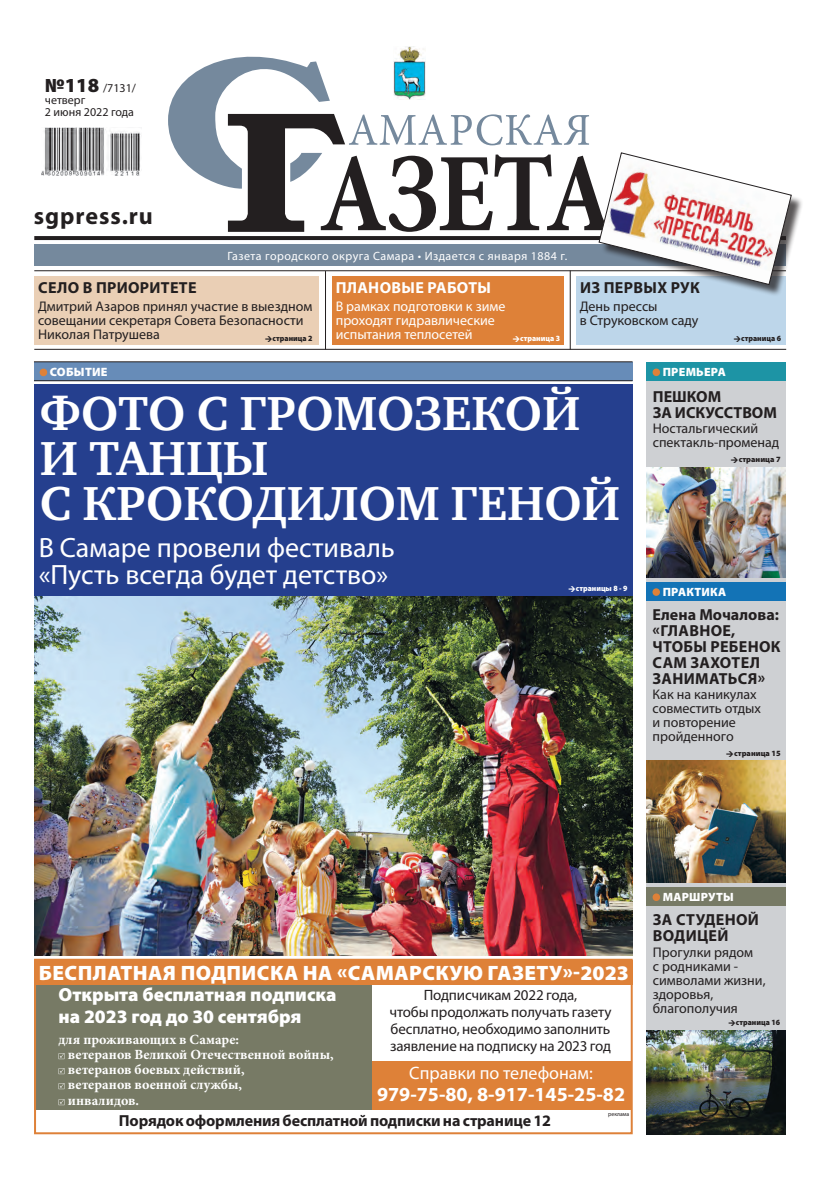
<style>
.page{position:relative;width:820px;height:1191px;background:#fff}
.page>*{position:absolute;margin:0;border:0;box-sizing:border-box;transform-origin:0 0}
.заголовок{font:700 49px/45px "Charter C";color:#fff}
.подзаголовок{font:28px/27px "Myriad Pro";color:#fff}
.t1{font:700 24px "Myriad Pro";letter-spacing:.04em;color:#231f20}
.заголовок-2{font:900 20.9px "Myriad Pro";letter-spacing:.02em;color:#fff}
.t2{font:700 20px "Myriad Pro";color:#fff}
.заголовок-3{font:900 19px/22px "Myriad Pro";color:#fff}
.t3{font:18px "Myriad Pro";color:#fff}
.анонс_2_заголовок{font:700 16px/16px "Myriad Pro";letter-spacing:.02em;color:#231f20}
.ОФИЦИАЛКА{font:700 16px "Myriad Pro";letter-spacing:-.01em;color:#231f20}
.анонс_2_заголовок-2{font:700 16px/16px "Myriad Pro";color:#231f20}
.анонс_2_заголовок-3{font:700 16px "Myriad Pro";letter-spacing:.02em;color:#fff}
.ОФИЦИАЛКА-2{font:15px/17px "Myriad Pro";letter-spacing:-.01em;color:#231f20;text-align:center}
.анонс_1_подзаголовок{font:14px/14px "Myriad Pro";color:#231f20}
.заголовок-4{font:700 14px/15.2px "Minion Pro";color:#fff}
.анонс_2_заголовок-4{font:14px/14px "Myriad Pro";color:#231f20}
.анонс_2_заголовок-5{font:14px/14px "Myriad Pro";color:#fff}
.надзаголовок{font:900 12.1px "Myriad Pro";letter-spacing:.02em;color:#fff}
.t4{font:12px "Myriad Pro";letter-spacing:.04em;color:#fff}
.t5{font:12px/12px "Myriad Pro";color:#231f20}
.рубрика_на_плашке{font:900 12px "Myriad Pro";letter-spacing:.02em;color:#fff}
.анонс_1_подзаголовок-2{font:900 8px "Myriad Pro";color:#231f20;scale:.95 1}
.анонс_1_подзаголовок-3{font:900 8px "Myriad Pro";color:#231f20}
.анонс_1_подзаголовок-4{font:900 8px "Myriad Pro";color:#fff;scale:.95 1}
.анонс_2_заголовок-6{font:900 8px "Myriad Pro";color:#fff;scale:.95 1}
.ОФИЦИАЛКА-3{font:6px "Myriad Pro";color:#231f20;scale:.95 1}
.s1{font-weight:900;font-size:20px}
</style>
<div class="page">
<img style="left:34px;top:596px;width:598px;height:359px">
<hr style="left:34px;top:349px;width:751px;height:1px;background:#231f20">
<div style="left:34px;top:277px;width:284px;height:68px;background:#eacfb5"></div>
<div style="left:34px;top:244px;width:751px;height:21px;background:#75899d"></div>
<svg style="left:34px;top:236px;width:134px;height:4px"></svg>
<hr style="left:325px;top:271px;width:1px;height:78px;background:#231f20">
<img style="left:41px;top:128px;width:100px;height:47px">
<div style="left:331px;top:277px;width:232px;height:68px;background:#de8138"></div>
<hr style="left:569px;top:270px;width:1px;height:79px;background:#231f20">
<div style="left:646px;top:362px;width:139px;height:772px;background:#ced0d3"></div>
<div style="left:34px;top:362px;width:598px;height:19px;background:#678cb8"></div>
<hr style="left:34px;top:361px;width:598px;height:1px;background:#231f20">
<hr style="left:34px;top:380px;width:598px;height:1px;background:#231f20">
<div style="left:40px;top:368px;width:7px;height:8px;background:#de8138;border-radius:50%"></div>
<hr style="left:34px;top:270px;width:751px;height:1px;background:#231f20">
<div style="left:369px;top:1060px;width:262px;height:49px;background:#de8138"></div>
<div style="left:34px;top:983px;width:337px;height:126px;background:#777a65"></div>
<div style="left:34px;top:958px;width:598px;height:176px;border:2px solid #de8138"></div>
<div style="left:34px;top:959px;width:598px;height:25px;background:#de8138"></div>
<svg style="left:59px;top:1053px;width:6px;height:6px"></svg>
<svg style="left:59px;top:1068px;width:6px;height:6px"></svg>
<svg style="left:59px;top:1083px;width:6px;height:6px"></svg>
<svg style="left:59px;top:1099px;width:6px;height:6px"></svg>
<div style="left:646px;top:887px;width:139px;height:19px;background:#777a65"></div>
<div style="left:652px;top:893px;width:7px;height:8px;background:#de8138;border-radius:50%"></div>
<div style="left:34px;top:384px;width:598px;height:212px;background:#253f8e"></div>
<div style="left:646px;top:582px;width:139px;height:18px;background:#1373b6"></div>
<div style="left:652px;top:588px;width:7px;height:8px;background:#de8138;border-radius:50%"></div>
<div style="left:646px;top:362px;width:139px;height:19px;background:#1d94a5"></div>
<div style="left:652px;top:368px;width:7px;height:8px;background:#de8138;border-radius:50%"></div>
<div style="left:576px;top:277px;width:209px;height:68px;background:#bdd6ea"></div>
<div style="left:601px;top:155px;width:202px;height:141px;background:#231f20;opacity:.75"></div>
<svg style="left:168px;top:46px;width:623px;height:239px"></svg>
<img style="left:646px;top:1030px;width:139px;height:104px">
<img style="left:646px;top:760px;width:139px;height:122px">
<img style="left:646px;top:467px;width:139px;height:111px">
<p class="t5" style="left:45px;top:82px;width:93px"><span class="s1">№118</span> /7131/ четверг<br>2 июня 2022 года</p>
<p class="t1" style="left:34px;top:200px;width:120px">sgpress.ru</p>
<p class="анонс_2_заголовок" style="left:38px;top:279px;width:160px">СЕЛО В ПРИОРИТЕТЕ</p>
<p class="t4" style="left:227px;top:248px;width:341px">Газета городского округа Самара • Издается с января 1884 г.</p>
<p class="анонс_2_заголовок-3" style="left:335px;top:277px;width:157px">ПЛАНОВЫЕ РАБОТЫ</p>
<p class="анонс_2_заголовок-4" style="left:38px;top:299px;width:276px">Дмитрий Азаров принял участие в выездном совещании секретаря Совета Безопасности<br>Николая Патрушева</p>
<p class="анонс_1_подзаголовок-2" style="left:272px;top:334px;width:43px">страница 2</p>
<p class="анонс_2_заголовок-5" style="left:335px;top:299px;width:171px">В рамках подготовки к зиме проходят гидравлические испытания теплосетей</p>
<p class="анонс_2_заголовок-6" style="left:520px;top:334px;width:43px">страница 3</p>
<p class="анонс_2_заголовок" style="left:580px;top:279px;width:121px">ИЗ ПЕРВЫХ РУК</p>
<p class="анонс_2_заголовок-4" style="left:579px;top:299px;width:120px">День прессы<br>в Струковском саду</p>
<p class="анонс_1_подзаголовок-2" style="left:741px;top:334px;width:43px">страница 6</p>
<p class="надзаголовок" style="left:50px;top:365px;width:59px">СОБЫТИЕ</p>
<p class="рубрика_на_плашке" style="left:662px;top:365px;width:65px">ПРЕМЬЕРА</p>
<p class="анонс_2_заголовок-2" style="left:652px;top:388px;width:125px">ПЕШКОМ<br>ЗА ИСКУССТВОМ</p>
<p class="анонс_1_подзаголовок" style="left:652px;top:421px;width:128px">Ностальгический спектакль-променад</p>
<p class="анонс_1_подзаголовок-3" style="left:738px;top:455px;width:43px">страница 7</p>
<p class="заголовок" style="left:40px;top:392px;width:582px">ФОТО С ГРОМОЗЕКОЙ<br>И ТАНЦЫ<br>С КРОКОДИЛОМ ГЕНОЙ</p>
<p class="подзаголовок" style="left:39px;top:533px;width:357px">В Самаре провели фестиваль «Пусть всегда будет детство»</p>
<p class="анонс_1_подзаголовок-4" style="left:575px;top:583px;width:56px">страницы 8 - 9</p>
<p class="рубрика_на_плашке" style="left:662px;top:585px;width:65px">ПРАКТИКА</p>
<p class="анонс_2_заголовок" style="left:652px;top:606px;width:129px">Елена Мочалова: «ГЛАВНОЕ,<br>ЧТОБЫ РЕБЕНОК<br>САМ ЗАХОТЕЛ<br>ЗАНИМАТЬСЯ»</p>
<p class="анонс_1_подзаголовок" style="left:652px;top:687px;width:110px">Как на каникулах совместить отдых и повторение пройденного</p>
<p class="анонс_1_подзаголовок-3" style="left:733px;top:749px;width:48px">страница 15</p>
<p class="заголовок-2" style="left:39px;top:961px;width:591px">БЕСПЛАТНАЯ ПОДПИСКА НА «САМАРСКУЮ ГАЗЕТУ»-2023</p>
<p class="заголовок-3" style="left:59px;top:984px;width:279px">Открыта бесплатная подписка на 2023 год до 30 сентября</p>
<p class="заголовок-4" style="left:68px;top:1032px;width:267px;text-indent:-9px">для проживающих в Самаре:<br>ветеранов Великой Отечественной войны, ветеранов боевых действий,<br>ветеранов военной службы,<br>инвалидов.</p>
<p class="ОФИЦИАЛКА" style="left:119px;top:1110px;width:433px">Порядок оформления бесплатной подписки на странице 12</p>
<p class="ОФИЦИАЛКА-2" style="left:389px;top:986px;width:223px">Подписчикам 2022 года,<br>чтобы продолжать получать газету бесплатно, необходимо заполнить заявление на подписку на 2023 год</p>
<p class="t3" style="left:409px;top:1061px;width:185px">Справки по телефонам:</p>
<p class="t2" style="left:377px;top:1080px;width:249px">979-75-80, 8-917-145-25-82</p>
<p class="ОФИЦИАЛКА-3" style="left:608px;top:1110px;width:24px">реклама</p>
<p class="рубрика_на_плашке" style="left:662px;top:890px;width:73px">МАРШРУТЫ</p>
<p class="анонс_2_заголовок" style="left:652px;top:911px;width:107px">ЗА СТУДЕНОЙ<br>ВОДИЦЕЙ</p>
<p class="анонс_1_подзаголовок" style="left:652px;top:945px;width:114px">Прогулки рядом<br>с родниками - символами жизни, здоровья, благополучия</p>
<p class="анонс_1_подзаголовок-2" style="left:735px;top:1017px;width:48px">страница 16</p>
</div>
